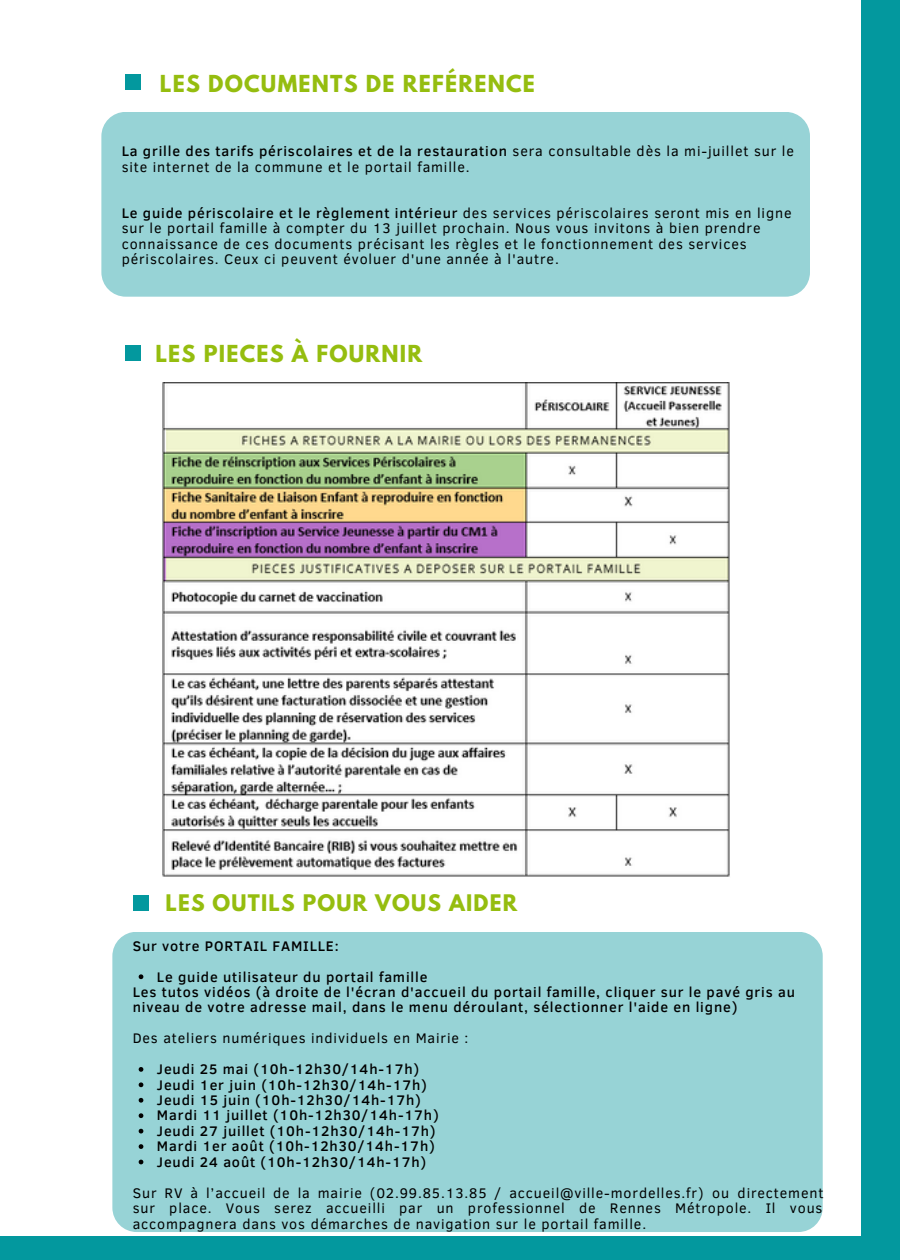
<style>
.page{position:relative;width:900px;height:1260px;background:#03989e}
.page>*{position:absolute;margin:0;border:0;box-sizing:border-box;transform-origin:0 0}
.t1{font:700 20.75px "League Spartan";letter-spacing:.06em;color:#95bd0f}
.t2{font:700 20.25px "League Spartan";letter-spacing:.06em;color:#95bd0f}
.t3{font:14.25px/15.5px "Clear Sans";letter-spacing:.06em;color:#000}
.t4{font:500 14.25px/15.5px "Clear Sans";letter-spacing:.06em;color:#000}
.s1{font-weight:500}
</style>
<div class="page">
<div style="left:0;top:0;width:861px;height:1236px;background:#fff"></div>
<div style="left:101px;top:112px;width:709px;height:185px;background:#97d3d6;border-radius:24px"></div>
<div style="left:125px;top:74px;width:16px;height:16px;background:#03989e"></div>
<div style="left:125px;top:345px;width:16px;height:16px;background:#03989e"></div>
<div style="left:133px;top:895px;width:15px;height:16px;background:#03989e"></div>
<div style="left:112px;top:932px;width:711px;height:300px;background:#97d3d6;border-radius:24px"></div>
<img style="left:163px;top:382px;width:567px;height:495px">
<svg style="left:139px;top:974px;width:4px;height:5px"></svg>
<svg style="left:139px;top:1067px;width:4px;height:5px"></svg>
<svg style="left:139px;top:1082px;width:4px;height:5px"></svg>
<svg style="left:139px;top:1098px;width:4px;height:5px"></svg>
<svg style="left:139px;top:1113px;width:4px;height:5px"></svg>
<svg style="left:139px;top:1129px;width:4px;height:5px"></svg>
<svg style="left:139px;top:1144px;width:4px;height:5px"></svg>
<svg style="left:139px;top:1160px;width:4px;height:4px"></svg>
<p class="t1" style="left:160px;top:73px;width:377px">LES DOCUMENTS DE REFÉRENCE</p>
<p class="t3" style="left:122px;top:143px;width:674px"><span class="s1">La grille des tarifs périscolaires et de la restauration</span> sera consultable dès la mi-juillet sur le site internet de la commune et le portail famille.</p>
<p class="t3" style="left:122px;top:205px;width:671px"><span class="s1">Le guide périscolaire et le règlement intérieur</span> des services périscolaires seront mis en ligne sur le portail famille à compter du 13 juillet prochain. Nous vous invitons à bien prendre connaissance de ces documents précisant les règles et le fonctionnement des services périscolaires. Ceux ci peuvent évoluer d'une année à l'autre.</p>
<p class="t1" style="left:155px;top:343px;width:269px">LES PIECES À FOURNIR</p>
<p class="t2" style="left:165px;top:893px;width:353px">LES OUTILS POUR VOUS AIDER</p>
<p class="t4" style="left:133px;top:937px;width:208px">Sur votre PORTAIL FAMILLE:</p>
<p class="t4" style="left:133px;top:983px;width:664px">Les tutos vidéos (à droite de l'écran d'accueil du portail famille, cliquer sur le pavé gris au niveau de votre adresse mail, dans le menu déroulant, sélectionner l'aide en ligne)</p>
<p class="t3" style="left:133px;top:1030px;width:337px">Des ateliers numériques individuels en Mairie :</p>
<p class="t4" style="left:157px;top:968px;width:272px">Le guide utilisateur du portail famille</p>
<p class="t4" style="left:157px;top:1061px;width:264px">Jeudi 25 mai (10h-12h30/14h-17h)</p>
<p class="t4" style="left:157px;top:1076px;width:272px">Jeudi 1er juin (10h-12h30/14h-17h)</p>
<p class="t4" style="left:157px;top:1092px;width:266px">Jeudi 15 juin (10h-12h30/14h-17h)</p>
<p class="t4" style="left:157px;top:1107px;width:283px">Mardi 11 juillet (10h-12h30/14h-17h)</p>
<p class="t4" style="left:157px;top:1122px;width:280px">Jeudi 27 juillet (10h-12h30/14h-17h)</p>
<p class="t4" style="left:157px;top:1138px;width:279px">Mardi 1er août (10h-12h30/14h-17h)</p>
<p class="t4" style="left:157px;top:1153px;width:271px">Jeudi 24 août (10h-12h30/14h-17h)</p>
<p class="t3" style="left:133px;top:1184px;width:692px;text-align:justify">Sur RV à l’accueil de la mairie (02.99.85.13.85 / accueil@ville-mordelles.fr) ou directement sur place. Vous serez accueilli par un professionnel de Rennes Métropole. Il vous accompagnera dans vos démarches de navigation sur le portail famille.</p>
</div>
